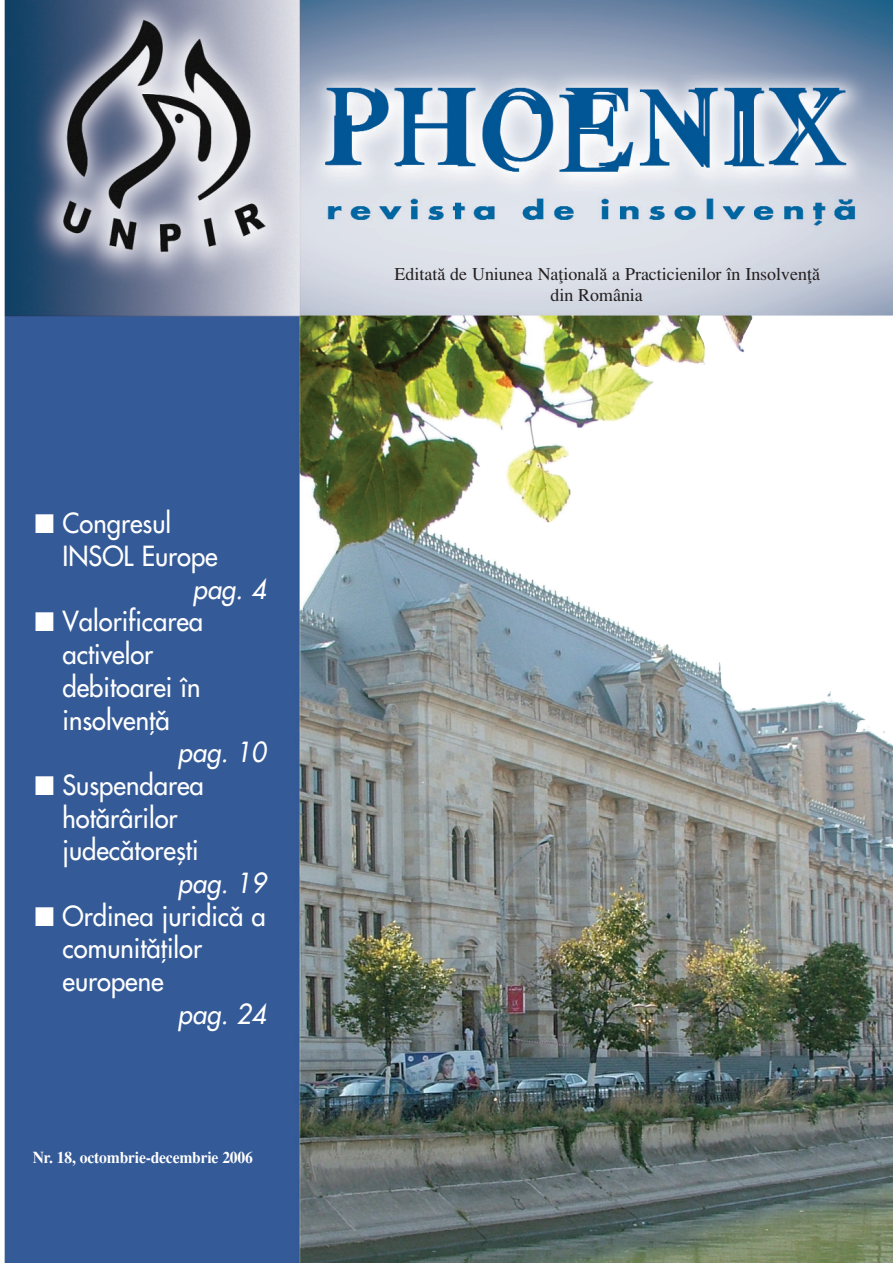
<style>
.page{position:relative;width:893px;height:1263px;background:#fff}
.page>*{position:absolute;margin:0;border:0;box-sizing:border-box;transform-origin:0 0}
.t1{font:27px/32.7px "Futura";color:#fff;scale:.95 1}
.t2{font:italic 27px "Futura";color:#fff;scale:.95 1}
.t3{font:18px/21px "A Times";color:#231f20}
.t4{font:700 16.5px "A Times";letter-spacing:-.015em;color:#fff;scale:.95 1}
</style>
<div class="page">
<img style="left:5px;top:0;width:887px;height:1263px">
<p class="t1" style="left:62px;top:509px;width:165px;text-indent:-28px">■ Congresul<br>INSOL Europe</p>
<p class="t2" style="left:193px;top:575px;width:78px">pag. 4</p>
<p class="t1" style="left:62px;top:607px;width:150px;text-indent:-28px">■ Valorificarea activelor debitoarei \n insolven]`</p>
<p class="t2" style="left:178px;top:739px;width:94px">pag. 10</p>
<p class="t1" style="left:62px;top:770px;width:150px;text-indent:-28px">■ Suspendarea hot`r~rilor judec`tore[ti</p>
<p class="t2" style="left:178px;top:870px;width:94px">pag. 19</p>
<p class="t1" style="left:62px;top:901px;width:215px;text-indent:-28px">■ Ordinea juridic` a comunit`]ilor europene</p>
<p class="t2" style="left:178px;top:1000px;width:94px">pag. 24</p>
<p class="t4" style="left:33px;top:1151px;width:233px">Nr. 18, octombrie-decembrie 2006</p>
<p class="t3" style="left:550px;top:265px;width:271px;text-indent:-156px">Editat` de Uniunea Na]ional` a Practicienilor \n Insolven]` din Rom~nia</p>
</div>
